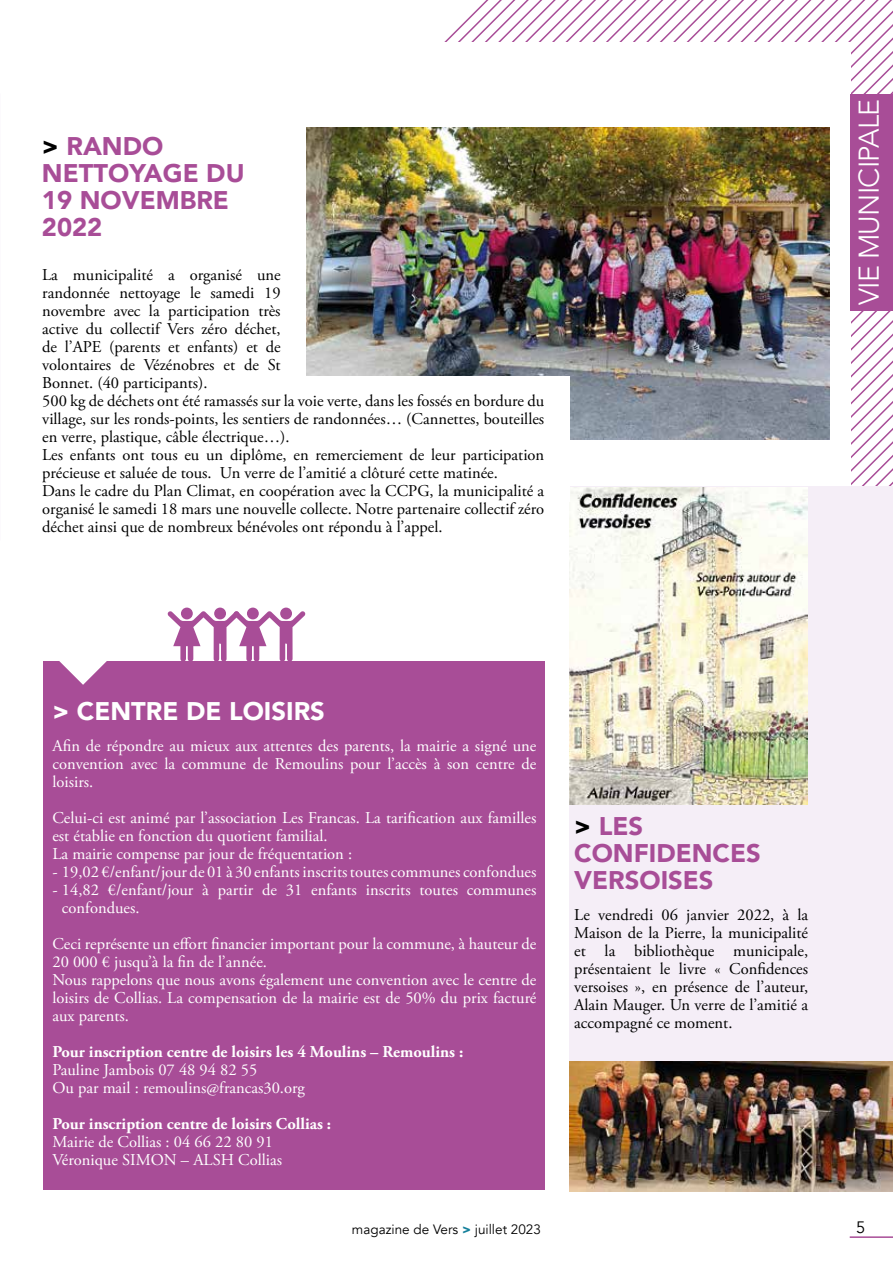
<style>
.page{position:relative;width:893px;height:1263px;background:#fff}
.page>*{position:absolute;margin:0;border:0;box-sizing:border-box;transform-origin:0 0}
.t1{font:300 28.5px "Avenir";letter-spacing:-.025em;color:#fff}
.t2{font:900 25.5px/27px "Avenir";color:#a84d97}
.t3{font:900 25.5px "Avenir";color:#fff}
.t4{font:16.5px/18px "Adobe Garamond Pro";color:#000;text-align:justify}
.t5{font:16.5px/18px "Adobe Garamond Pro";color:#fff}
.t6{font:700 16.5px "Adobe Garamond Pro";color:#fff}
.t7{font:16.5px "Avenir";color:#000}
.t8{font:13.5px "Avenir";color:#000}
.s1{color:#000}
.s2{font-weight:900;color:#14809b}
</style>
<div class="page">
<svg style="left:466px;top:7px;width:427px;height:13px"></svg>
<svg style="left:452px;top:20px;width:441px;height:14px"></svg>
<svg style="left:851px;top:424px;width:42px;height:62px"></svg>
<div style="left:570px;top:486px;width:323px;height:703px;background:#f5eef7"></div>
<hr style="left:850px;top:1236px;width:43px;height:2px;background:#a84d97">
<div style="left:43px;top:661px;width:501px;height:528px;background:#a84d97"></div>
<svg style="left:59px;top:661px;width:48px;height:24px"></svg>
<div style="left:214px;top:608px;width:12px;height:11px;background:#a84d97;border-radius:50%"></div>
<div style="left:181px;top:608px;width:12px;height:11px;background:#a84d97;border-radius:50%"></div>
<div style="left:280px;top:608px;width:12px;height:11px;background:#a84d97;border-radius:50%"></div>
<svg style="left:168px;top:610px;width:137px;height:51px"></svg>
<div style="left:247px;top:608px;width:12px;height:11px;background:#a84d97;border-radius:50%"></div>
<img style="left:570px;top:487px;width:238px;height:318px">
<img style="left:570px;top:1061px;width:323px;height:130px">
<div style="left:850px;top:94px;width:43px;height:217px;background:#a84d97"></div>
<img style="left:306px;top:128px;width:523px;height:311px">
<div style="left:63px;top:377px;width:507px;height:125px;background:#fff"></div>
<h2 class="t2" style="left:42px;top:132px;width:204px"><span class="s1">&gt;</span> RANDO<br>NETTOYAGE DU<br>19 NOVEMBRE<br>2022</h2>
<p class="t4" style="left:42px;top:266px;width:504px;text-align:left">La municipalité a organisé une<br>randonnée nettoyage le samedi 19<br>novembre avec la participation très<br>active du collectif Vers zéro déchet,<br>de l’APE (parents et enfants) et de<br>volontaires de Vézénobres et de St<br>Bonnet. (40 participants).<br>500 kg de déchets ont été ramassés sur la voie verte, dans les fossés en bordure du village, sur les ronds-points, les sentiers de randonnées… (Cannettes, bouteilles en verre, plastique, câble électrique…).<br>Les enfants ont tous eu un diplôme, en remerciement de leur participation précieuse et saluée de tous. Un verre de l’amitié a clôturé cette matinée.<br>Dans le cadre du Plan Climat, en coopération avec la CCPG, la municipalité a organisé le samedi 18 mars une nouvelle collecte. Notre partenaire collectif zéro déchet ainsi que de nombreux bénévoles ont répondu à l’appel.</p>
<h1 class="t1" style="left:852px;top:305px;width:208px;rotate:-90deg">VIE MUNICIPALE</h1>
<h2 class="t3" style="left:52px;top:689px;width:274px">&gt; CENTRE DE LOISIRS</h2>
<p class="t5" style="left:52px;top:737px;width:485px;text-align:justify">Afin de répondre au mieux aux attentes des parents, la mairie a signé une convention avec la commune de Remoulins pour l’accès à son centre de loisirs.</p>
<p class="t5" style="left:52px;top:809px;width:486px">Celui-ci est animé par l’association Les Francas. La tarification aux familles est établie en fonction du quotient familial.<br>La mairie compense par jour de fréquentation :</p>
<p class="t5" style="left:52px;top:863px;width:485px">- 19,02 €/enfant/jour de 01 à 30 enfants inscrits toutes communes confondues</p>
<p class="t5" style="left:62px;top:881px;width:476px;text-indent:-10px">- 14,82 €/enfant/jour à partir de 31 enfants inscrits toutes communes confondues.</p>
<p class="t5" style="left:52px;top:935px;width:486px">Ceci représente un effort financier important pour la commune, à hauteur de 20 000 € jusqu’à la fin de l’année.<br>Nous rappelons que nous avons également une convention avec le centre de loisirs de Collias. La compensation de la mairie est de 50% du prix facturé aux parents.</p>
<p class="t6" style="left:52px;top:1042px;width:412px">Pour inscription centre de loisirs les 4 Moulins – Remoulins :</p>
<p class="t5" style="left:52px;top:1061px;width:254px">Pauline Jambois 07 48 94 82 55<br>Ou par mail : remoulins@francas30.org</p>
<p class="t6" style="left:52px;top:1114px;width:280px">Pour inscription centre de loisirs Collias :</p>
<p class="t5" style="left:52px;top:1133px;width:231px">Mairie de Collias : 04 66 22 80 91<br>Véronique SIMON – ALSH Collias</p>
<h2 class="t2" style="left:574px;top:812px;width:188px"><span class="s1">&gt;</span> LES<br>CONFIDENCES<br>VERSOISES</h2>
<p class="t4" style="left:574px;top:906px;width:235px">Le vendredi 06 janvier 2022, à la Maison de la Pierre, la municipalité et la bibliothèque municipale, présentaient le livre « Confidences versoises », en présence de l’auteur, Alain Mauger. Un verre de l’amitié a accompagné ce moment.</p>
<p class="t8" style="left:352px;top:1221px;width:190px">magazine de Vers <span class="s2">&gt;</span> juillet 2023</p>
<p class="t7" style="left:856px;top:1217px;width:11px">5</p>
</div>
